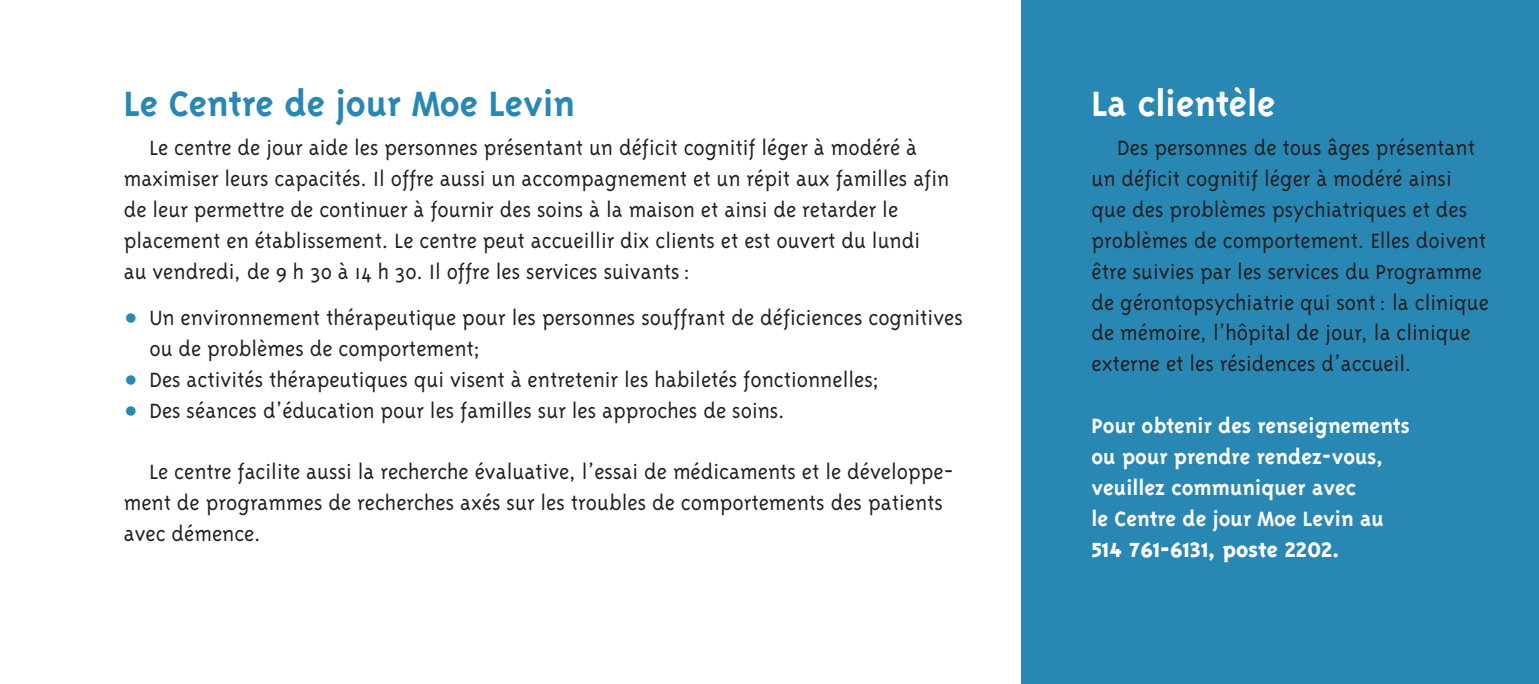
<style>
.page{position:relative;width:1539px;height:684px;background:#fff}
.page>*{position:absolute;margin:0;border:0;box-sizing:border-box;transform-origin:0 0}
.t1{font:700 40.25px "Triplex";color:#2987b4}
.t2{font:700 40.25px "Triplex";color:#fff}
.t3{font:300 23.75px/30.8px "Triplex";color:#231f20}
.t4{font:700 23.75px/30.8px "Triplex";color:#fff}
.t5{font:23.75px "Triplex Light Lining";color:#231f20}
.t6{font:23.75px "Triplex Extrabold Lining";color:#fff}
.s1{font-size:47.5px;color:#2987b4}
</style>
<div class="page">
<div style="left:1022px;top:0;width:517px;height:684px;background:#2987b4"></div>
<h1 class="t1" style="left:124px;top:87px;width:453px">Le Centre de jour Moe Levin</h1>
<p class="t3" style="left:124px;top:134px;width:827px;text-indent:26px">Le centre de jour aide les personnes présentant un déficit cognitif léger à modéré à maximiser leurs capacités. Il offre aussi un accompagnement et un répit aux familles afin de leur permettre de continuer à fournir des soins à la maison et ainsi de retarder le placement en établissement. Le centre peut accueillir dix clients et est ouvert du lundi<br>au vendredi, de 9 h 30 à 14 h 30. Il offre les services suivants :</p>
<p class="t3" style="left:149px;top:304px;width:815px;text-indent:-26px"><span class="s1">•</span> Un environnement thérapeutique pour les personnes souffrant de déficiences cognitives ou de problèmes de comportement;</p>
<p class="t3" style="left:124px;top:366px;width:757px"><span class="s1">•</span> Des activités thérapeutiques qui visent à entretenir les habiletés fonctionnelles;</p>
<p class="t3" style="left:124px;top:397px;width:663px"><span class="s1">•</span> Des séances d’éducation pour les familles sur les approches de soins.</p>
<p class="t3" style="left:124px;top:458px;width:832px;text-indent:26px">Le centre facilite aussi la recherche évaluative, l’essai de médicaments et le développe&shy;ment de programmes de recherches axés sur les troubles de comportements des patients avec démence.</p>
<h1 class="t2" style="left:1092px;top:87px;width:185px">La clientèle</h1>
<p class="t3" style="left:1092px;top:134px;width:396px;text-indent:26px">Des personnes de tous âges présentant un déficit cognitif léger à modéré ainsi que des problèmes psychiatriques et des problèmes de comportement. Elles doivent</p>
<p class="t3" style="left:1092px;top:289px;width:399px">de gérontopsychiatrie qui sont : la clinique de mémoire, l’hôpital de jour, la clinique externe et les résidences d’accueil.</p>
<p class="t5" style="left:1092px;top:258px;width:392px">être suivies par les services du Programme</p>
<p class="t4" style="left:1092px;top:412px;width:320px">Pour obtenir des renseignements ou pour prendre rendez-vous, veuillez communiquer avec<br>le Centre de jour Moe Levin au</p>
<p class="t6" style="left:1092px;top:536px;width:250px">514 761-6131, poste 2202.</p>
</div>
